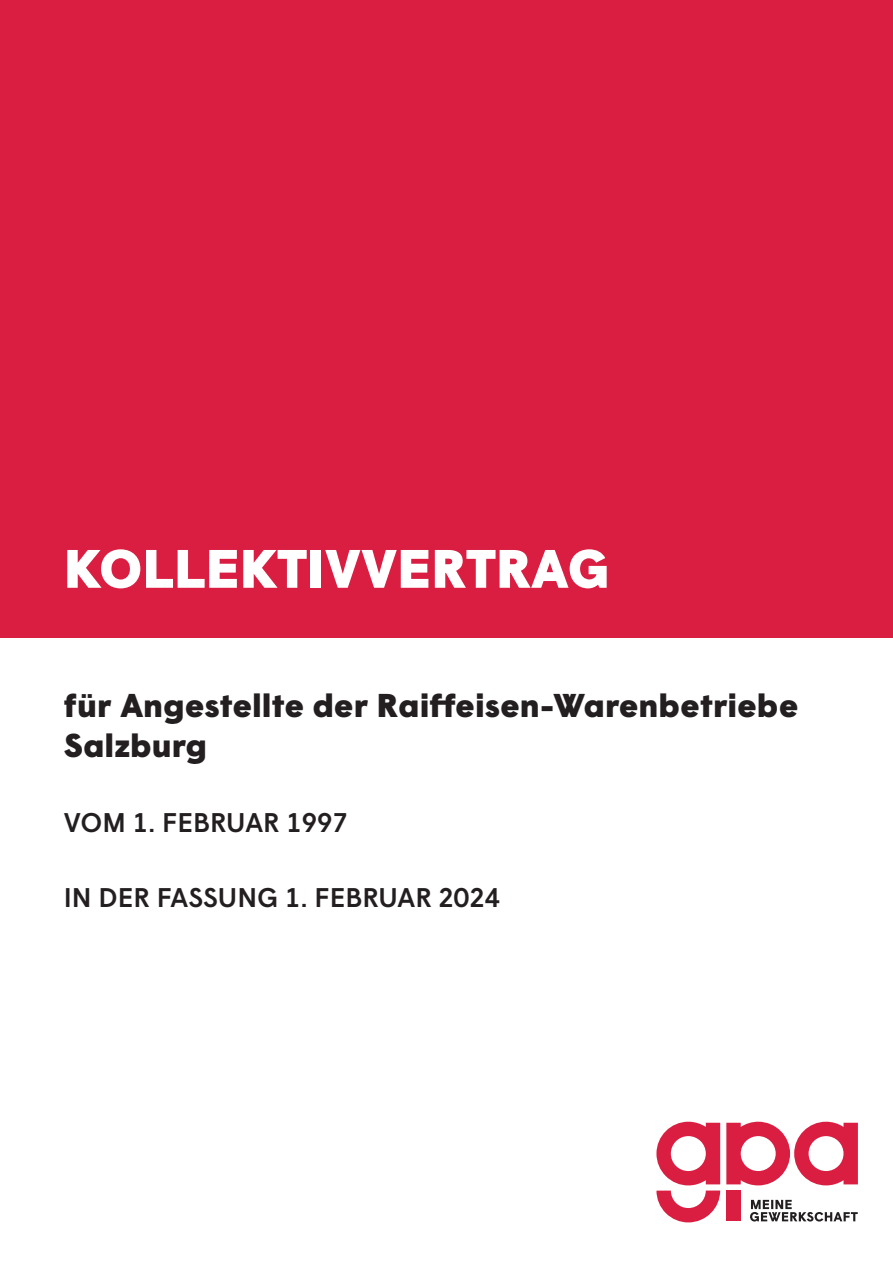
<style>
.page{position:relative;width:893px;height:1263px;background:#fff}
.page>*{position:absolute;margin:0;border:0;box-sizing:border-box;transform-origin:0 0}
.t1{font:900 54px "Wigrum";color:#fff}
.t2{font:900 33px/39.6px "Wigrum";color:#231f20}
.t3{font:500 27px "Wigrum";color:#231f20}
</style>
<div class="page">
<div style="left:0;top:0;width:893px;height:638px;background:#da1e42"></div>
<svg style="left:750px;top:1200px;width:108px;height:21px"></svg>
<div style="left:726px;top:1190px;width:15px;height:31px;background:#da1e42"></div>
<svg style="left:656px;top:1122px;width:64px;height:100px"></svg>
<svg style="left:726px;top:1122px;width:132px;height:63px"></svg>
<h1 class="t1" style="left:64px;top:528px;width:547px">KOLLEKTIVVERTRAG</h1>
<p class="t2" style="left:64px;top:683px;width:736px">für Angestellte der Raiffeisen-Warenbetriebe<br>Salzburg</p>
<p class="t3" style="left:64px;top:802px;width:286px">VOM 1. FEBRUAR 1997</p>
<p class="t3" style="left:64px;top:877px;width:438px">IN DER FASSUNG 1. FEBRUAR 2024</p>
</div>
